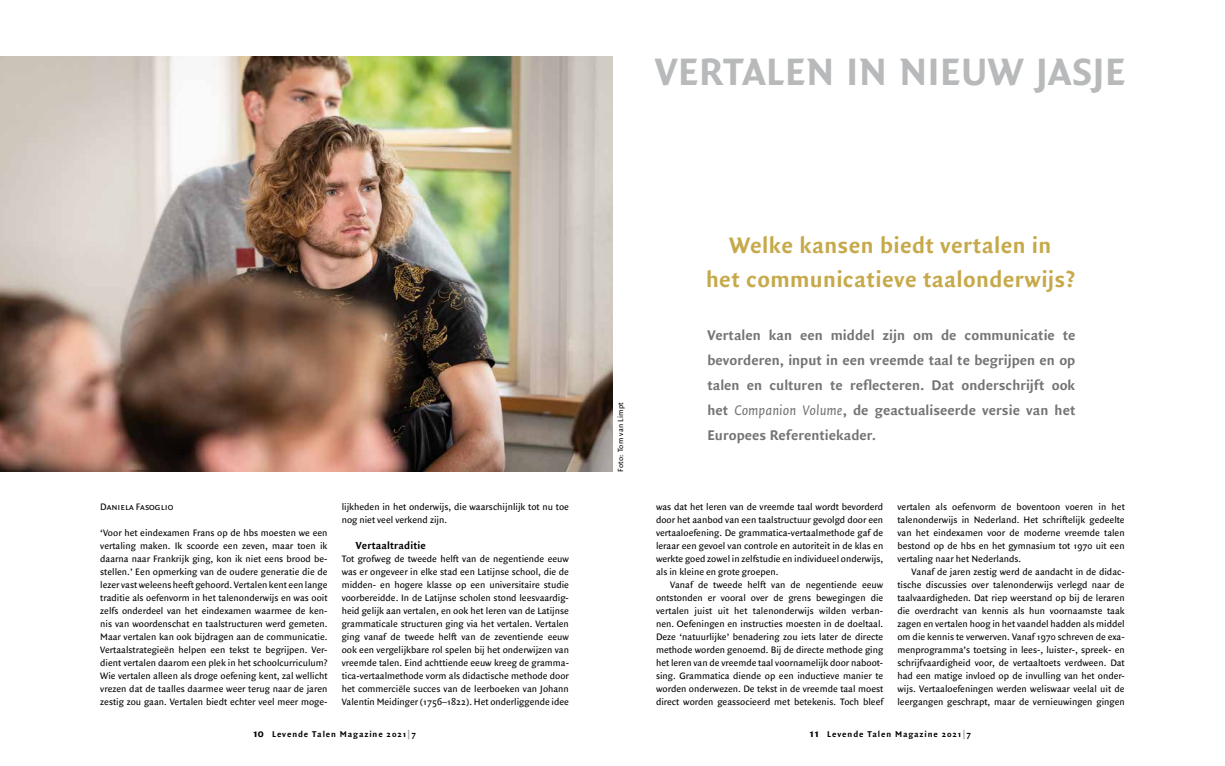
<style>
.page{position:relative;width:1225px;height:766px;background:#fff}
.page>*{position:absolute;margin:0;border:0;box-sizing:border-box;transform-origin:0 0}
.t1{font:700 41px "Quadraat Sans";letter-spacing:.015em;color:#b7b9ba}
.t2{font:700 24px/34px "Quadraat Sans";letter-spacing:.015em;color:#c6a94a;text-align:center}
.t3{font:700 15px/25px "Quadraat Sans";color:#747476;text-align:justify}
.t4{font:700 11px "Quadraat Sans";letter-spacing:.015em;color:#000}
.t5{font:10px/13px "Quadraat Sans";color:#000;text-align:justify}
.t6{font:10px "Quadraat Sans Caps";color:#000}
.t7{font:700 9px "Quadraat Sans";letter-spacing:.1em;color:#000}
.t8{font:8px "Quadraat Sans";letter-spacing:.025em;color:#000}
.s1{font-weight:400;font-style:italic}
.s2{font-size:12px}
.s3{color:#9a9b9d}
</style>
<div class="page">
<img style="left:0;top:57px;width:612px;height:415px">
<h1 class="t1" style="left:655px;top:49px;width:472px">VERTALEN IN NIEUW JASJE</h1>
<p class="t6" style="left:100px;top:500px;width:75px">Daniela Fasoglio</p>
<p class="t5" style="left:100px;top:526px;width:229px">‘Voor het eindexamen Frans op de hbs moesten we een vertaling maken. Ik scoorde een zeven, maar toen ik daarna naar Frankrijk ging, kon ik niet eens brood be&shy;stellen.’ Een opmerking van de oudere generatie die de lezer vast weleens heeft gehoord. Vertalen kent een lange traditie als oefenvorm in het talenonderwijs en was ooit zelfs onderdeel van het eindexamen waarmee de ken&shy;nis van woordenschat en taalstructuren werd gemeten.<br>Maar vertalen kan ook bijdragen aan de communicatie.<br>Vertaalstrategieën helpen een tekst te begrijpen. Ver&shy;dient vertalen daarom een plek in het schoolcurriculum?<br>Wie vertalen alleen als droge oefening kent, zal wellicht vrezen dat de taalles daarmee weer terug naar de jaren zestig zou gaan. Vertalen biedt echter veel meer moge-</p>
<p class="t5" style="left:342px;top:500px;width:229px">lijkheden in het onderwijs, die waarschijnlijk tot nu toe nog niet veel verkend zijn.</p>
<p class="t4" style="left:356px;top:539px;width:72px">Vertaaltraditie</p>
<p class="t5" style="left:342px;top:552px;width:229px">Tot grofweg de tweede helft van de negentiende eeuw was er ongeveer in elke stad een Latijnse school, die de midden- en hogere klasse op een universitaire studie voorbereidde. In de Latijnse scholen stond leesvaardig&shy;heid gelijk aan vertalen, en ook het leren van de Latijnse grammaticale structuren ging via het vertalen. Vertalen ging vanaf de tweede helft van de zeventiende eeuw ook een vergelijkbare rol spelen bij het onderwijzen van vreemde talen. Eind achttiende eeuw kreeg de gramma&shy;tica-vertaalmethode vorm als didactische methode door het commerciële succes van de leerboeken van Johann Valentin Meidinger (1756–1822). Het onderliggende idee</p>
<p class="t8" style="left:616px;top:472px;width:71px;rotate:-90deg">Foto: Tom van Limpt</p>
<h2 class="t2" style="left:706px;top:229px;width:370px">Welke kansen biedt vertalen in<br>het communicatieve taalonderwijs?</h2>
<p class="t3" style="left:707px;top:322px;width:370px">Vertalen kan een middel zijn om de communicatie te bevorderen, input in een vreemde taal te begrijpen en op talen en culturen te reflecteren. Dat onderschrijft ook het <span class="s1">Companion Volume</span>, de geactualiseerde versie van het Europees Referentiekader.</p>
<p class="t5" style="left:656px;top:500px;width:229px">was dat het leren van de vreemde taal wordt bevorderd door het aanbod van een taalstructuur gevolgd door een vertaaloefening. De grammatica-vertaalmethode gaf de leraar een gevoel van controle en autoriteit in de klas en werkte goed zowel in zelfstudie en individueel onderwijs, als in kleine en grote groepen.</p>
<p class="t5" style="left:656px;top:578px;width:229px;text-indent:14px">Vanaf de tweede helft van de negentiende eeuw ontstonden er vooral over de grens bewegingen die vertalen juist uit het talenonderwijs wilden verban&shy;nen. Oefeningen en instructies moesten in de doeltaal.<br>Deze ‘natuurlijke’ benadering zou iets later de directe methode worden genoemd. Bij de directe methode ging het leren van de vreemde taal voornamelijk door naboot&shy;sing. Grammatica diende op een inductieve manier te worden onderwezen. De tekst in de vreemde taal moest direct worden geassocieerd met betekenis. Toch bleef</p>
<p class="t5" style="left:897px;top:500px;width:229px">vertalen als oefenvorm de boventoon voeren in het talenonderwijs in Nederland. Het schriftelijk gedeelte van het eindexamen voor de moderne vreemde talen bestond op de hbs en het gymnasium tot 1970 uit een vertaling naar het Nederlands.</p>
<p class="t5" style="left:897px;top:565px;width:229px;text-indent:14px">Vanaf de jaren zestig werd de aandacht in de didac&shy;tische discussies over talenonderwijs verlegd naar de taalvaardigheden. Dat riep weerstand op bij de leraren die overdracht van kennis als hun voornaamste taak zagen en vertalen hoog in het vaandel hadden als middel om die kennis te verwerven. Vanaf 1970 schreven de exa&shy;menprogramma’s toetsing in lees-, luister-, spreek- en schrijfvaardigheid voor, de vertaaltoets verdween. Dat had een matige invloed op de invulling van het onder&shy;wijs. Vertaaloefeningen werden weliswaar veelal uit de leergangen geschrapt, maar de vernieuwingen gingen</p>
<p class="t7" style="left:253px;top:729px;width:164px"><span class="s2">10</span> Levende Talen Magazine 2021<span class="s3">|</span>7</p>
<p class="t7" style="left:809px;top:729px;width:163px"><span class="s2">11</span> Levende Talen Magazine 2021<span class="s3">|</span>7</p>
</div>
